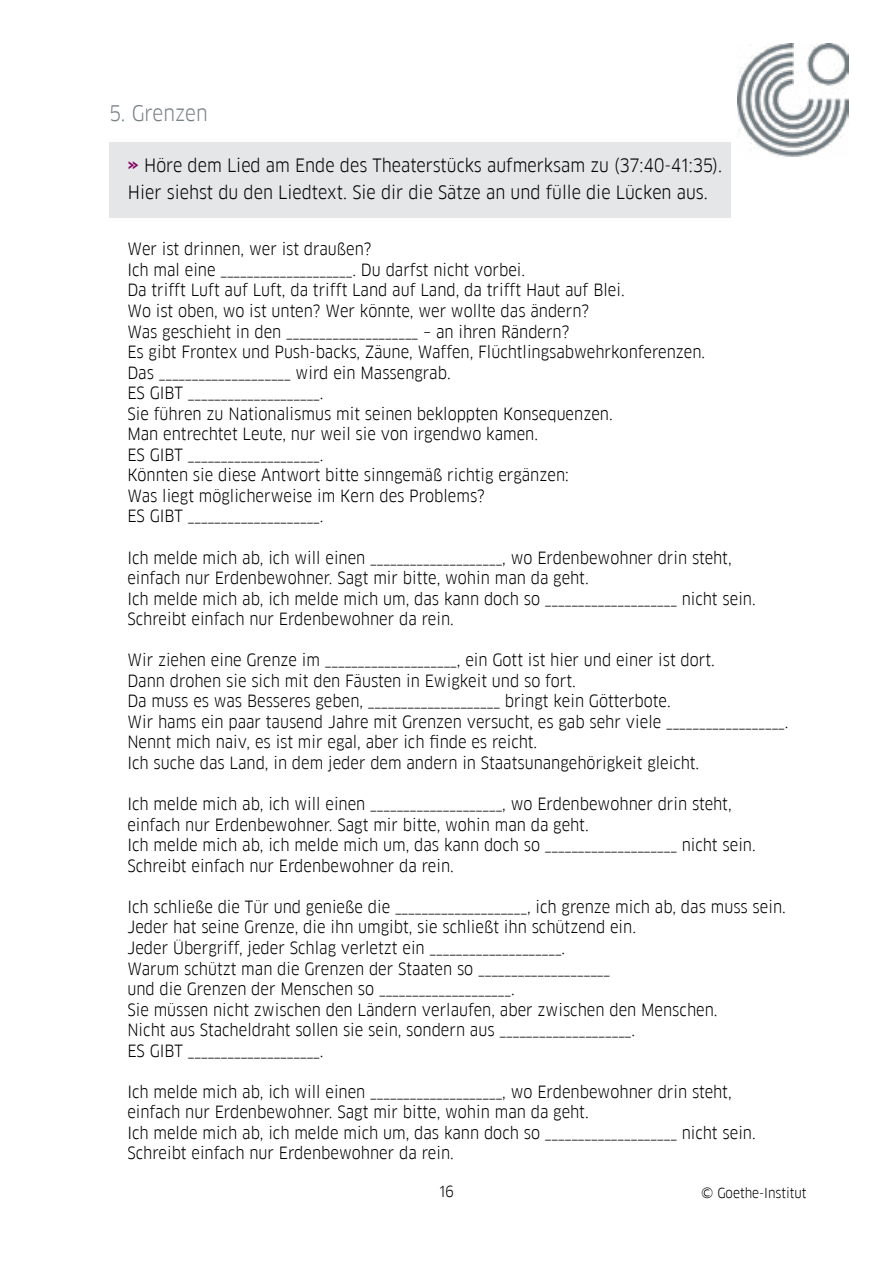
<style>
.page{position:relative;width:893px;height:1263px;background:#fff}
.page>*{position:absolute;margin:0;border:0;box-sizing:border-box;transform-origin:0 0}
.t1{font:21px "Goethe FF Clan";color:#788287}
.t2{font:18px/27px "Goethe FF Clan";color:#000}
.t3{font:16.5px/20.5px "Goethe FF Clan";color:#000}
.t4{font:15px "Goethe FF Clan";color:#000}
.t5{font:13.5px "Goethe FF Clan";color:#000}
.s1{font-weight:700;color:#82055f}
</style>
<div class="page">
<img style="left:737px;top:44px;width:111px;height:113px">
<div style="left:109px;top:143px;width:622px;height:75px;background:#e4e6e7"></div>
<p class="t1" style="left:109px;top:101px;width:100px">5. Grenzen</p>
<p class="t2" style="left:128px;top:152px;width:596px"><span class="s1">»</span> Höre dem Lied am Ende des Theaterstücks aufmerksam zu (37:40-41:35).<br>Hier siehst du den Liedtext. Sie dir die Sätze an und fülle die Lücken aus.</p>
<p class="t3" style="left:127px;top:239px;width:579px">Wer ist drinnen, wer ist draußen?<br>Ich mal eine ____________________. Du darfst nicht vorbei.<br>Da trifft Luft auf Luft, da trifft Land auf Land, da trifft Haut auf Blei.<br>Wo ist oben, wo ist unten? Wer könnte, wer wollte das ändern?<br>Was geschieht in den ____________________ – an ihren Rändern?<br>Es gibt Frontex und Push-backs, Zäune, Waffen, Flüchtlingsabwehrkonferenzen.<br>Das ____________________ wird ein Massengrab.<br>ES GIBT ____________________.<br>Sie führen zu Nationalismus mit seinen bekloppten Konsequenzen.<br>Man entrechtet Leute, nur weil sie von irgendwo kamen.<br>ES GIBT ____________________.<br>Könnten sie diese Antwort bitte sinngemäß richtig ergänzen:<br>Was liegt möglicherweise im Kern des Problems?<br>ES GIBT ____________________.</p>
<p class="t3" style="left:127px;top:547px;width:630px">Ich melde mich ab, ich will einen ____________________, wo Erdenbewohner drin steht, einfach nur Erdenbewohner. Sagt mir bitte, wohin man da geht.<br>Ich melde mich ab, ich melde mich um, das kann doch so ____________________ nicht sein.<br>Schreibt einfach nur Erdenbewohner da rein.</p>
<p class="t3" style="left:127px;top:650px;width:663px">Wir ziehen eine Grenze im ____________________, ein Gott ist hier und einer ist dort.<br>Dann drohen sie sich mit den Fäusten in Ewigkeit und so fort.<br>Da muss es was Besseres geben, ____________________ bringt kein Götterbote.<br>Wir hams ein paar tausend Jahre mit Grenzen versucht, es gab sehr viele __________________.<br>Nennt mich naiv, es ist mir egal, aber ich finde es reicht.<br>Ich suche das Land, in dem jeder dem andern in Staatsunangehörigkeit gleicht.</p>
<p class="t3" style="left:127px;top:794px;width:630px">Ich melde mich ab, ich will einen ____________________, wo Erdenbewohner drin steht, einfach nur Erdenbewohner. Sagt mir bitte, wohin man da geht.<br>Ich melde mich ab, ich melde mich um, das kann doch so ____________________ nicht sein.<br>Schreibt einfach nur Erdenbewohner da rein.</p>
<p class="t3" style="left:127px;top:896px;width:660px">Ich schließe die Tür und genieße die ____________________, ich grenze mich ab, das muss sein.<br>Jeder hat seine Grenze, die ihn umgibt, sie schließt ihn schützend ein.<br>Jeder Übergriff, jeder Schlag verletzt ein ____________________.<br>Warum schützt man die Grenzen der Staaten so ____________________<br>und die Grenzen der Menschen so ____________________.<br>Sie müssen nicht zwischen den Ländern verlaufen, aber zwischen den Menschen.<br>Nicht aus Stacheldraht sollen sie sein, sondern aus ____________________.<br>ES GIBT ____________________.</p>
<p class="t3" style="left:127px;top:1081px;width:630px">Ich melde mich ab, ich will einen ____________________, wo Erdenbewohner drin steht, einfach nur Erdenbewohner. Sagt mir bitte, wohin man da geht.<br>Ich melde mich ab, ich melde mich um, das kann doch so ____________________ nicht sein.<br>Schreibt einfach nur Erdenbewohner da rein.</p>
<p class="t4" style="left:439px;top:1183px;width:16px">16</p>
<p class="t5" style="left:701px;top:1185px;width:107px">© Goethe-Institut</p>
</div>
